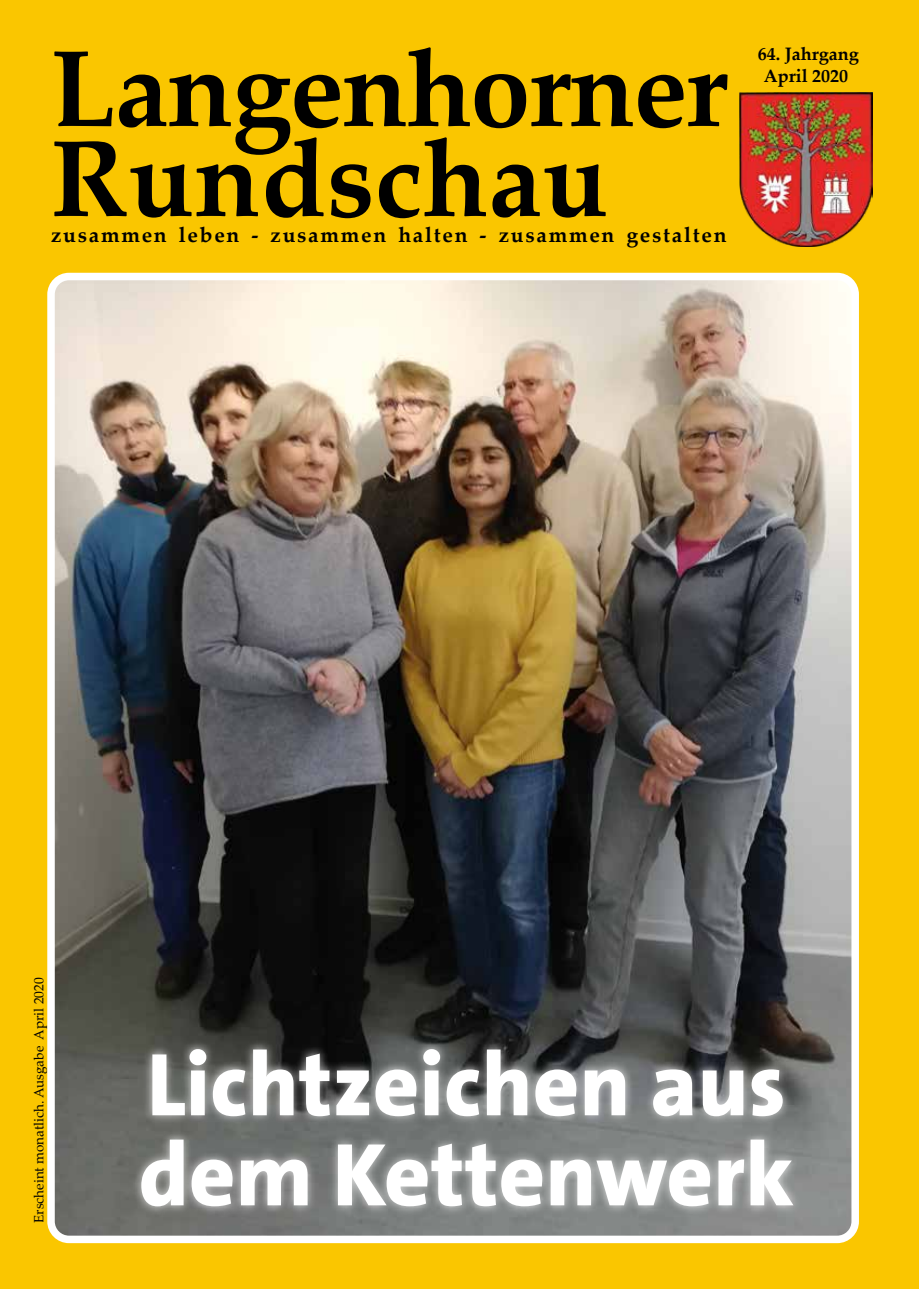
<style>
.page{position:relative;width:919px;height:1289px;background:#fff}
.page>*{position:absolute;margin:0;border:0;box-sizing:border-box;transform-origin:0 0}
.t1{font:700 108px/90px "Palatino Linotype";letter-spacing:-.015em;color:#000}
.t2{font:800 90px/90px "SPD The Sans";color:#fff}
.t3{font:700 21px "Palatino Linotype";letter-spacing:.08em;color:#000}
.t4{font:700 18px/21.6px "Palatino Linotype";color:#000;text-align:center}
.t5{font:15px "Palatino Linotype";color:#000}
.t6{font:13.5px "Palatino Linotype";color:#000}
</style>
<div class="page">
<div style="left:0;top:0;width:918px;height:1288px;background:#fac600"></div>
<img style="left:739px;top:93px;width:133px;height:154px">
<img style="left:56px;top:282px;width:793px;height:952px">
<div style="left:47px;top:273px;width:811px;height:970px;border:8px solid #fff;border-radius:18px"></div>
<div style="left:132px;top:1039px;width:670px;height:177px;background:#fff;opacity:.75"></div>
<h1 class="t1" style="left:51px;top:40px;width:678px">Langenhorner<br>Rundschau</h1>
<p class="t3" style="left:51px;top:220px;width:677px">zusammen leben - zusammen halten - zusammen gestalten</p>
<p class="t4" style="left:757px;top:42px;width:103px">64. Jahrgang<br>April 2020</p>
<p class="t5" style="left:845px;top:42px;width:9px">1</p>
<p class="t6" style="left:29px;top:1222px;width:247px;rotate:-90deg">Erscheint monatlich. Ausgabe April 2020</p>
<h2 class="t2" style="left:138px;top:1040px;width:657px">Lichtzeichen aus dem Kettenwerk</h2>
</div>
